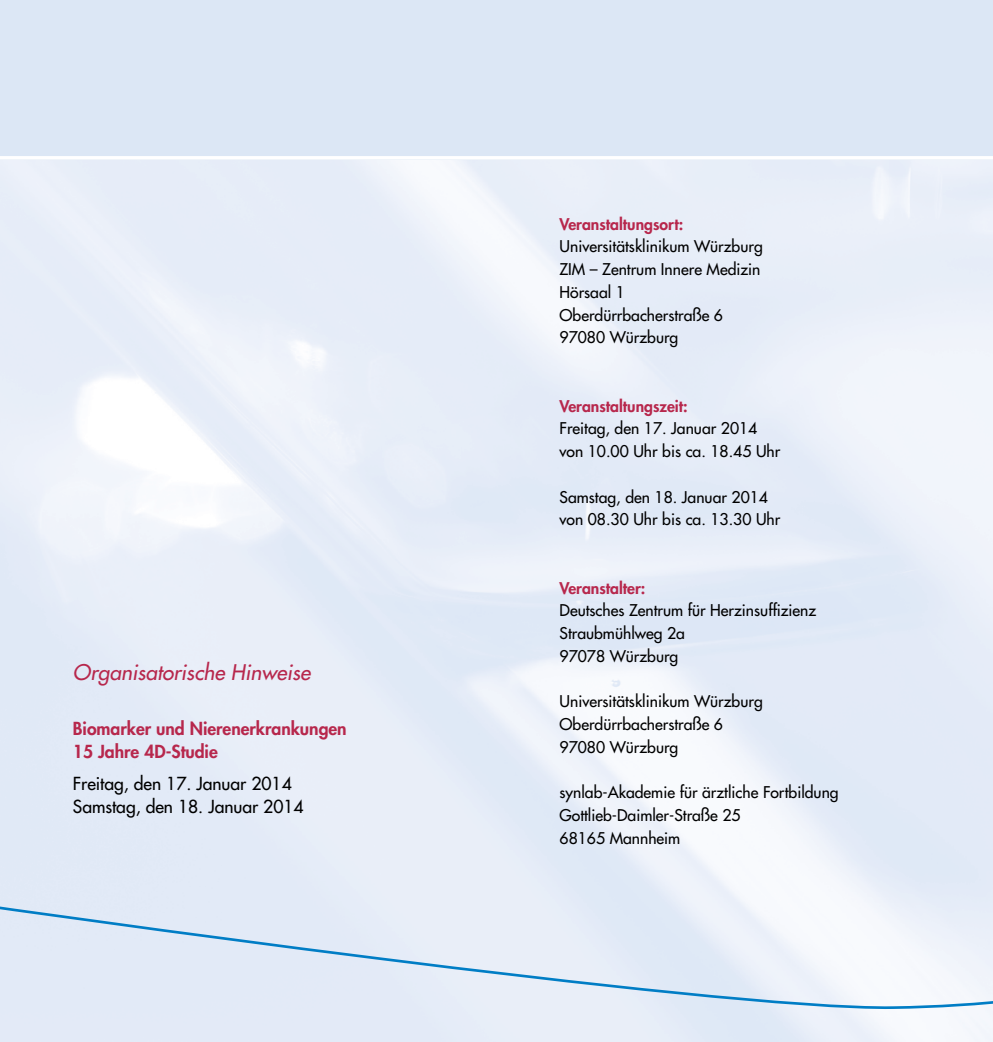
<style>
.page{position:relative;width:993px;height:1042px;background:#fff}
.page>*{position:absolute;margin:0;border:0;box-sizing:border-box;transform-origin:0 0}
.t1{font:italic 21px "Futura";color:#b7274c}
.t2{font:17.5px/22.8px "Futura";color:#000}
.t3{font:800 17.5px/22.8px "Futura";color:#b7274c}
.t4{font:15.75px/22.8px "Futura";color:#000}
.t5{font:800 15.75px "Futura";color:#b7274c}
</style>
<div class="page">
<svg style="left:0;top:858px;width:992px;height:151px;fill:#e4ebf7"></svg>
<div style="left:0;top:0;width:992px;height:159px;background:#dce7f5"></div>
<svg style="left:0;top:156px;width:992px;height:4px;fill:#fdfefe"></svg>
<h1 class="t1" style="left:73px;top:658px;width:239px">Organisatorische Hinweise</h1>
<p class="t3" style="left:73px;top:717px;width:275px">Biomarker und Nierenerkrankungen<br>15 Jahre 4D-Studie</p>
<p class="t2" style="left:73px;top:772px;width:232px">Freitag, den 17. Januar 2014<br>Samstag, den 18. Januar 2014</p>
<p class="t5" style="left:559px;top:213px;width:125px">Veranstaltungsort:</p>
<p class="t4" style="left:559px;top:235px;width:205px">Universitätsklinikum Würzburg<br>ZIM – Zentrum Innere Medizin<br>Hörsaal 1<br>Oberdürrbacherstraße 6<br>97080 Würzburg</p>
<p class="t5" style="left:559px;top:395px;width:130px">Veranstaltungszeit:</p>
<p class="t4" style="left:559px;top:417px;width:222px">Freitag, den 17. Januar 2014 von 10.00 Uhr bis ca. 18.45 Uhr</p>
<p class="t4" style="left:559px;top:485px;width:222px">Samstag, den 18. Januar 2014 von 08.30 Uhr bis ca. 13.30 Uhr</p>
<p class="t5" style="left:559px;top:577px;width:87px">Veranstalter:</p>
<p class="t4" style="left:559px;top:599px;width:258px">Deutsches Zentrum für Herzinsuffizienz<br>Straubmühlweg 2a<br>97078 Würzburg</p>
<p class="t4" style="left:559px;top:690px;width:205px">Universitätsklinikum Würzburg<br>Oberdürrbacherstraße 6<br>97080 Würzburg</p>
<p class="t4" style="left:559px;top:781px;width:280px">synlab-Akademie für ärztliche Fortbildung<br>Gottlieb-Daimler-Straße 25<br>68165 Mannheim</p>
</div>
